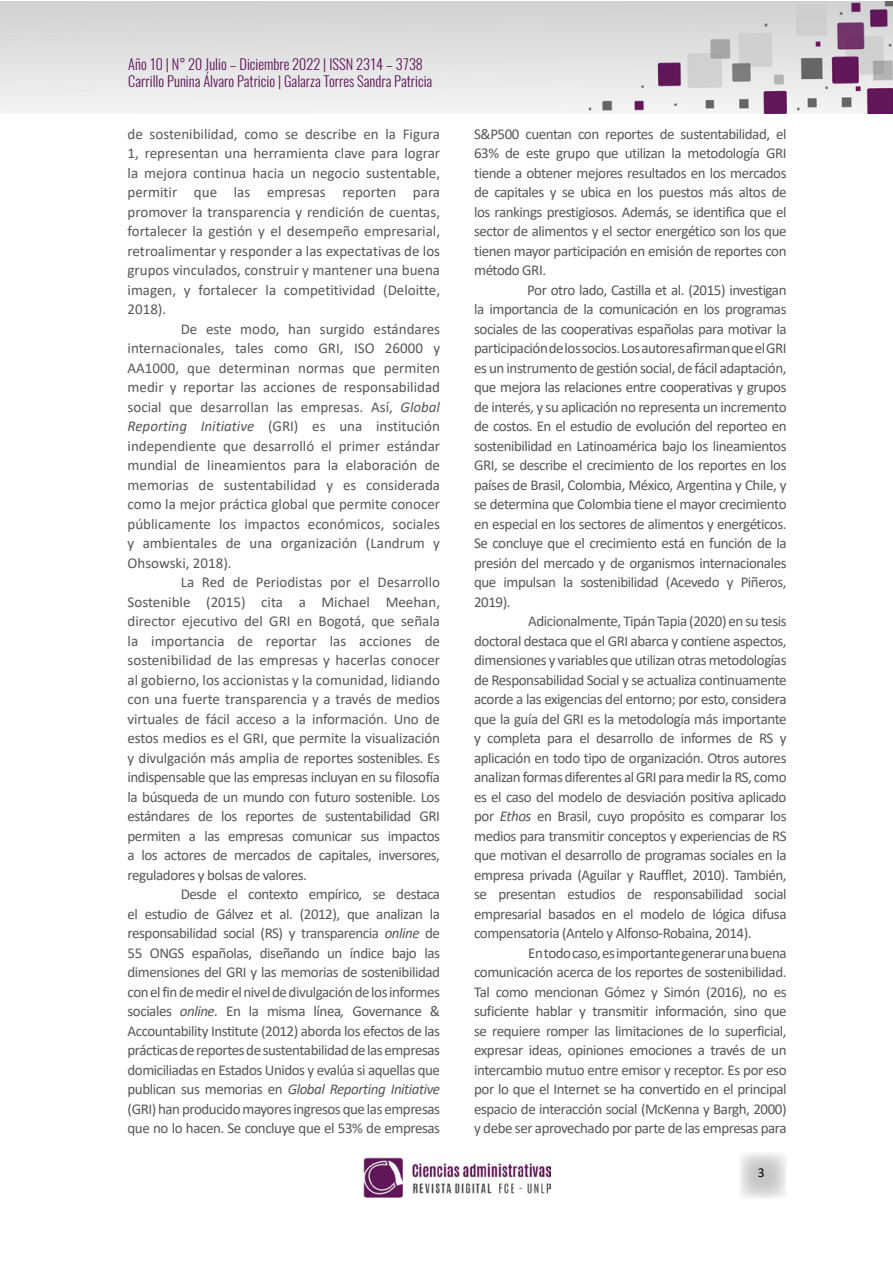
<style>
.page{position:relative;width:893px;height:1263px;background:#fff}
.page>*{position:absolute;margin:0;border:0;box-sizing:border-box;transform-origin:0 0}
.t1{font:15px/19.5px "Calibri";letter-spacing:-.03em;color:#575756;text-align:justify}
.t2{font:300 14.4px/17.2px "Oswald";color:#61135a}
.t3{font:13.5px "Calibri";color:#000}
.s1{font-style:italic}
</style>
<div class="page">
<svg style="left:740px;top:1153px;width:46px;height:45px"></svg>
<img style="left:0;top:1px;width:893px;height:112px">
<img style="left:363px;top:1157px;width:188px;height:41px">
<p class="t2" style="left:128px;top:53px;width:306px">Año 10 | N° 20 Julio – Diciembre 2022 | ISSN 2314 – 3738<br>Carrillo Punina Álvaro Patricio | Galarza Torres Sandra Patricia</p>
<p class="t1" style="left:128px;top:124px;width:314px">de sostenibilidad, como se describe en la Figura 1, representan una herramienta clave para lograr la mejora continua hacia un negocio sustentable, permitir que las empresas reporten para promover la transparencia y rendición de cuentas, fortalecer la gestión y el desempeño empresarial, retroalimentar y responder a las expectativas de los grupos vinculados, construir y mantener una buena imagen, y fortalecer la competitividad (Deloitte, 2018).</p>
<p class="t1" style="left:128px;top:319px;width:314px;text-indent:53px">De este modo, han surgido estándares internacionales, tales como GRI, ISO 26000 y AA1000, que determinan normas que permiten medir y reportar las acciones de responsabilidad social que desarrollan las empresas. Así, <span class="s1">Global Reporting Initiative</span> (GRI) es una institución independiente que desarrolló el primer estándar mundial de lineamientos para la elaboración de memorias de sustentabilidad y es considerada como la mejor práctica global que permite conocer públicamente los impactos económicos, sociales y ambientales de una organización (Landrum y Ohsowski, 2018).</p>
<p class="t1" style="left:128px;top:572px;width:314px;text-indent:53px">La Red de Periodistas por el Desarrollo Sostenible (2015) cita a Michael Meehan, director ejecutivo del GRI en Bogotá, que señala la importancia de reportar las acciones de sostenibilidad de las empresas y hacerlas conocer al gobierno, los accionistas y la comunidad, lidiando con una fuerte transparencia y a través de medios virtuales de fácil acceso a la información. Uno de estos medios es el GRI, que permite la visualización y divulgación más amplia de reportes sostenibles. Es indispensable que las empresas incluyan en su filosofía la búsqueda de un mundo con futuro sostenible. Los estándares de los reportes de sustentabilidad GRI permiten a las empresas comunicar sus impactos a los actores de mercados de capitales, inversores, reguladores y bolsas de valores.</p>
<p class="t1" style="left:128px;top:884px;width:314px;text-indent:53px">Desde el contexto empírico, se destaca el estudio de Gálvez et al. (2012), que analizan la responsabilidad social (RS) y transparencia <span class="s1">online</span> de 55 ONGS españolas, diseñando un índice bajo las dimensiones del GRI y las memorias de sostenibilidad con el fin de medir el nivel de divulgación de los informes sociales <span class="s1">online.</span> En la misma línea<span class="s1">,</span> Governance &amp; Accountability Institute (2012) aborda los efectos de las prácticas de reportes de sustentabilidad de las empresas domiciliadas en Estados Unidos y evalúa si aquellas que publican sus memorias en <span class="s1">Global Reporting Initiative </span>(GRI) han producido mayores ingresos que las empresas que no lo hacen. Se concluye que el 53% de empresas</p>
<p class="t1" style="left:474px;top:124px;width:314px">S&amp;P500 cuentan con reportes de sustentabilidad, el 63% de este grupo que utilizan la metodología GRI tiende a obtener mejores resultados en los mercados de capitales y se ubica en los puestos más altos de los rankings prestigiosos. Además, se identifica que el sector de alimentos y el sector energético son los que tienen mayor participación en emisión de reportes con método GRI.</p>
<p class="t1" style="left:474px;top:280px;width:314px;text-indent:53px">Por otro lado, Castilla et al. (2015) investigan la importancia de la comunicación en los programas sociales de las cooperativas españolas para motivar la participación de los socios. Los autores afirman que el GRI es un instrumento de gestión social, de fácil adaptación, que mejora las relaciones entre cooperativas y grupos de interés, y su aplicación no representa un incremento de costos. En el estudio de evolución del reporteo en sostenibilidad en Latinoamérica bajo los lineamientos GRI, se describe el crecimiento de los reportes en los países de Brasil, Colombia, México, Argentina y Chile, y se determina que Colombia tiene el mayor crecimiento en especial en los sectores de alimentos y energéticos.<br>Se concluye que el crecimiento está en función de la presión del mercado y de organismos internacionales que impulsan la sostenibilidad (Acevedo y Piñeros, 2019).</p>
<p class="t1" style="left:474px;top:611px;width:314px;text-indent:54px">Adicionalmente, Tipán Tapia (2020) en su tesis doctoral destaca que el GRI abarca y contiene aspectos, dimensiones y variables que utilizan otras metodologías de Responsabilidad Social y se actualiza continuamente acorde a las exigencias del entorno; por esto, considera que la guía del GRI es la metodología más importante y completa para el desarrollo de informes de RS y aplicación en todo tipo de organización. Otros autores analizan formas diferentes al GRI para medir la RS, como es el caso del modelo de desviación positiva aplicado por <span class="s1">Ethos</span> en Brasil, cuyo propósito es comparar los medios para transmitir conceptos y experiencias de RS que motivan el desarrollo de programas sociales en la empresa privada (Aguilar y Raufflet, 2010). También, se presentan estudios de responsabilidad social empresarial basados en el modelo de lógica difusa compensatoria (Antelo y Alfonso-Robaina, 2014).</p>
<p class="t1" style="left:474px;top:943px;width:314px;text-indent:54px">En todo caso, es importante generar una buena comunicación acerca de los reportes de sostenibilidad.<br>Tal como mencionan Gómez y Simón (2016), no es suficiente hablar y transmitir información, sino que se requiere romper las limitaciones de lo superficial, expresar ideas, opiniones emociones a través de un intercambio mutuo entre emisor y receptor. Es por eso por lo que el Internet se ha convertido en el principal espacio de interacción social (McKenna y Bargh, 2000) y debe ser aprovechado por parte de las empresas para</p>
<p class="t3" style="left:758px;top:1163px;width:8px">3</p>
</div>
